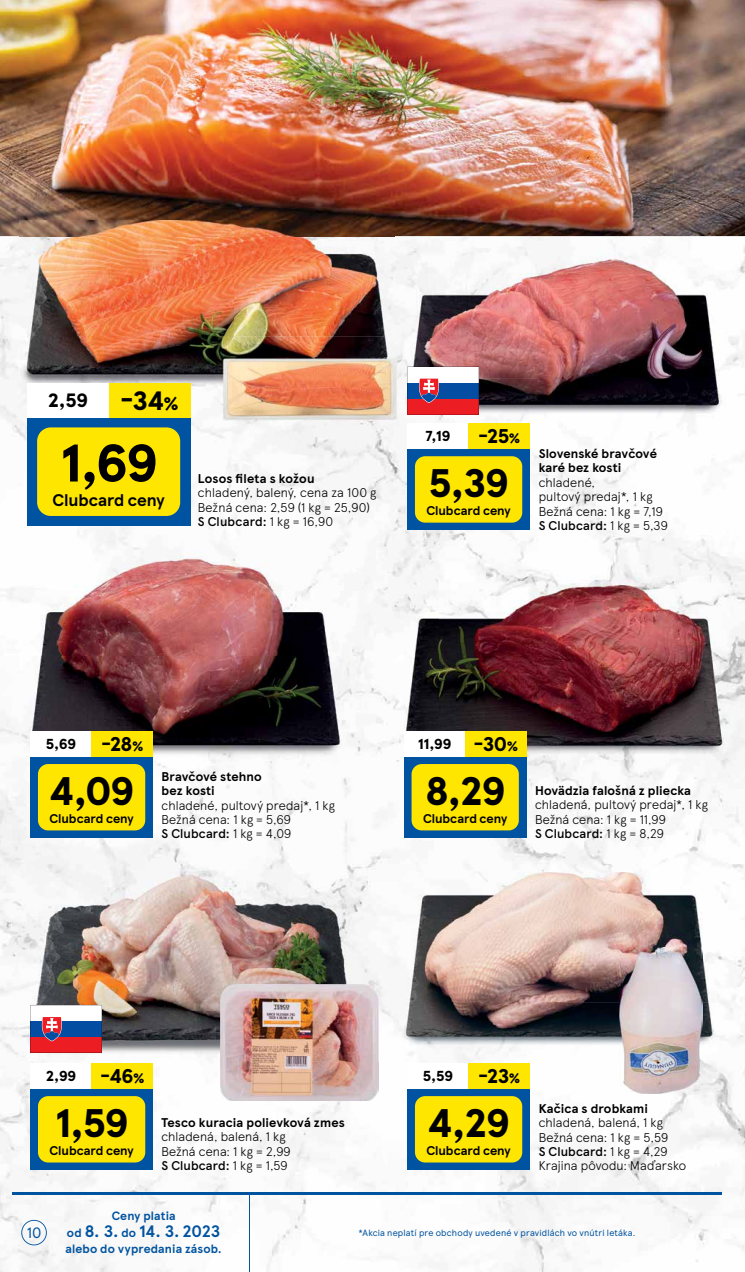
<style>
.page{position:relative;width:745px;height:1272px;background:#fff}
.page>*{position:absolute;margin:0;border:0;box-sizing:border-box;transform-origin:0 0}
.t1{font:900 52.8px "TESCO Modern";color:#000}
.t2{font:900 39.6px "TESCO Modern";letter-spacing:-.035em;color:#000}
.t3{font:900 19.8px "TESCO Modern";color:#000}
.t4{font:900 19.2px "TESCO Modern";color:#000}
.t5{font:700 16.8px "TESCO Modern";letter-spacing:-.005em;color:#000}
.t6{font:700 16.5px "TESCO Modern";letter-spacing:-.015em;color:#00539f}
.t7{font:15px "TESCO Modern";color:#00539f}
.t8{font:900 14.4px "TESCO Modern";letter-spacing:-.01em;color:#000}
.t9{font:300 12.6px/14.4px "TESCO Modern";letter-spacing:.01em;color:#000}
.t10{font:700 12.6px/14.4px "TESCO Modern";letter-spacing:.005em;color:#000}
.t11{font:700 12px "TESCO Modern";letter-spacing:.015em;color:#00539f}
.t12{font:9px "TESCO Modern";letter-spacing:.02em;color:#00539f}
.s1{font-size:26.4px}
.s2{font-weight:500}
.s3{font-size:13.5px}
.s4{font-size:19.8px}
.s5{font-size:12px}
</style>
<div class="page">
<img style="left:0;top:0;width:744px;height:1271px">
<svg style="left:21px;top:1219px;width:26px;height:26px"></svg>
<hr style="left:248px;top:1193px;width:1px;height:78px;background:#00539f">
<img style="left:402px;top:872px;width:312px;height:173px">
<img style="left:618px;top:947px;width:84px;height:146px">
<img style="left:7px;top:551px;width:356px;height:211px">
<img style="left:388px;top:578px;width:350px;height:181px">
<img style="left:16px;top:870px;width:301px;height:141px">
<img style="left:317px;top:870px;width:50px;height:188px">
<img style="left:16px;top:1011px;width:204px;height:47px">
<img style="left:325px;top:984px;width:53px;height:116px">
<img style="left:220px;top:1058px;width:105px;height:42px">
<img style="left:220px;top:984px;width:98px;height:74px">
<img style="left:20px;top:220px;width:374px;height:166px">
<img style="left:222px;top:357px;width:171px;height:63px">
<img style="left:393px;top:250px;width:340px;height:171px">
<img style="left:393px;top:250px;width:1px;height:107px">
<svg style="left:393px;top:357px;width:1px;height:29px"></svg>
<div style="left:407px;top:448px;width:122px;height:82px;background:#0053a1"></div>
<div style="left:414px;top:456px;width:108px;height:66px;background:#ffe600;border-radius:10px"></div>
<div style="left:407px;top:423px;width:61px;height:25px;background:#fff"></div>
<div style="left:468px;top:423px;width:61px;height:25px;background:#ffe600"></div>
<div style="left:27px;top:417px;width:163px;height:109px;background:#0053a1"></div>
<div style="left:37px;top:427px;width:143px;height:89px;background:#ffe600;border-radius:14px"></div>
<div style="left:27px;top:383px;width:82px;height:34px;background:#fff"></div>
<div style="left:109px;top:383px;width:81px;height:34px;background:#ffe600"></div>
<svg style="left:30px;top:1004px;width:72px;height:48px"></svg>
<div style="left:30px;top:1088px;width:123px;height:82px;background:#0053a1"></div>
<div style="left:38px;top:1096px;width:107px;height:66px;background:#ffe600;border-radius:10px"></div>
<div style="left:30px;top:1062px;width:62px;height:26px;background:#fff"></div>
<div style="left:92px;top:1062px;width:61px;height:26px;background:#ffe600"></div>
<div style="left:403px;top:756px;width:123px;height:82px;background:#0053a1"></div>
<div style="left:411px;top:764px;width:107px;height:66px;background:#ffe600;border-radius:10px"></div>
<div style="left:403px;top:731px;width:62px;height:25px;background:#fff"></div>
<div style="left:465px;top:731px;width:61px;height:25px;background:#ffe600"></div>
<div style="left:30px;top:756px;width:123px;height:82px;background:#0053a1"></div>
<div style="left:38px;top:764px;width:107px;height:66px;background:#ffe600;border-radius:10px"></div>
<div style="left:30px;top:731px;width:62px;height:25px;background:#fff"></div>
<div style="left:92px;top:731px;width:61px;height:25px;background:#ffe600"></div>
<svg style="left:407px;top:366px;width:71px;height:48px"></svg>
<div style="left:407px;top:1088px;width:122px;height:82px;background:#0053a1"></div>
<div style="left:414px;top:1096px;width:108px;height:66px;background:#ffe600;border-radius:10px"></div>
<div style="left:407px;top:1062px;width:61px;height:26px;background:#fff"></div>
<div style="left:468px;top:1062px;width:61px;height:26px;background:#ffe600"></div>
<hr style="left:13px;top:1191px;width:708px;height:3px;background:#00539f">
<h3 class="t4" style="left:48px;top:385px;width:132px">2,59 <span class="s1">- 34</span> <sub>%</sub></h3>
<h1 class="t1" style="left:60px;top:422px;width:99px">1,69</h1>
<h3 class="t5" style="left:52px;top:487px;width:114px">Clubcard ceny</h3>
<p class="t10" style="left:198px;top:470px;width:118px">Losos fileta s kožou</p>
<p class="t9" style="left:198px;top:485px;width:180px">chladený, balený, cena za 100 g<br>Bežná cena: 2,59 (1 kg = 25,90)<br><span class="s2">S Clubcard:</span> 1 kg = 16,90</p>
<p class="t8" style="left:425px;top:425px;width:26px">7,19</p>
<h3 class="t3" style="left:478px;top:421px;width:44px">- 25 <span class="s3">%</span></h3>
<h2 class="t2" style="left:428px;top:452px;width:81px">5,39</h2>
<p class="t10" style="left:426px;top:502px;width:86px">Clubcard ceny</p>
<p class="t10" style="left:538px;top:445px;width:120px">Slovenské bravčové karé bez kosti</p>
<p class="t9" style="left:538px;top:474px;width:130px">chladené,<br>pultový predaj*, 1 kg<br>Bežná cena: 1 kg = 7,19<br><span class="s2">S Clubcard:</span> 1 kg = 5,39</p>
<p class="t8" style="left:46px;top:732px;width:31px">5,69</p>
<h3 class="t3" style="left:101px;top:728px;width:44px">- 28 <span class="s3">%</span></h3>
<h2 class="t2" style="left:49px;top:760px;width:86px">4,09</h2>
<p class="t10" style="left:49px;top:810px;width:86px">Clubcard ceny</p>
<p class="t10" style="left:161px;top:768px;width:102px">Bravčové stehno bez kosti</p>
<p class="t9" style="left:161px;top:797px;width:175px">chladené, pultový predaj*, 1 kg<br>Bežná cena: 1 kg = 5,69<br><span class="s2">S Clubcard:</span> 1 kg = 4,09</p>
<p class="t8" style="left:417px;top:732px;width:102px">11,99 <span class="s4">- 30</span> <sub>%</sub></p>
<h2 class="t2" style="left:425px;top:760px;width:81px">8,29</h2>
<p class="t10" style="left:423px;top:810px;width:86px">Clubcard ceny</p>
<p class="t10" style="left:534px;top:782px;width:157px">Hovädzia falošná z pliecka</p>
<p class="t9" style="left:534px;top:796px;width:174px">chladená, pultový predaj*, 1 kg<br>Bežná cena: 1 kg = 11,99<br><span class="s2">S Clubcard:</span> 1 kg = 8,29</p>
<p class="t8" style="left:46px;top:1064px;width:100px">2,99 <span class="s4">- 46</span> <sub>%</sub></p>
<h2 class="t2" style="left:55px;top:1092px;width:75px">1,59</h2>
<p class="t10" style="left:49px;top:1142px;width:86px">Clubcard ceny</p>
<p class="t10" style="left:161px;top:1114px;width:185px">Tesco kuracia polievková zmes</p>
<p class="t9" style="left:161px;top:1128px;width:130px">chladená, balená, 1 kg<br>Bežná cena: 1 kg = 2,99<br><span class="s2">S Clubcard:</span> 1 kg = 1,59</p>
<p class="t8" style="left:422px;top:1064px;width:32px">5,59</p>
<h3 class="t3" style="left:478px;top:1060px;width:44px">- 23 <span class="s3">%</span></h3>
<h2 class="t2" style="left:427px;top:1092px;width:83px">4,29</h2>
<p class="t10" style="left:426px;top:1142px;width:86px">Clubcard ceny</p>
<p class="t10" style="left:538px;top:1100px;width:111px">Kačica s drobkami</p>
<p class="t9" style="left:538px;top:1114px;width:149px">chladená, balená, 1 kg<br>Bežná cena: 1 kg = 5,59<br><span class="s2">S Clubcard:</span> 1 kg = 4,29<br>Krajina pôvodu: Maďarsko</p>
<p class="t11" style="left:112px;top:1206px;width:65px">Ceny platia</p>
<h3 class="t6" style="left:67px;top:1218px;width:155px"><span class="s5">od</span> 8. 3. <span class="s5">do</span> 14. 3. 2023</h3>
<p class="t11" style="left:65px;top:1239px;width:158px">alebo do vypredania zásob.</p>
<p class="t7" style="left:27px;top:1221px;width:16px">10</p>
<p class="t12" style="left:358px;top:1225px;width:278px">*Akcia neplatí pre obchody uvedené v pravidlách vo vnútri letáka.</p>
</div>
